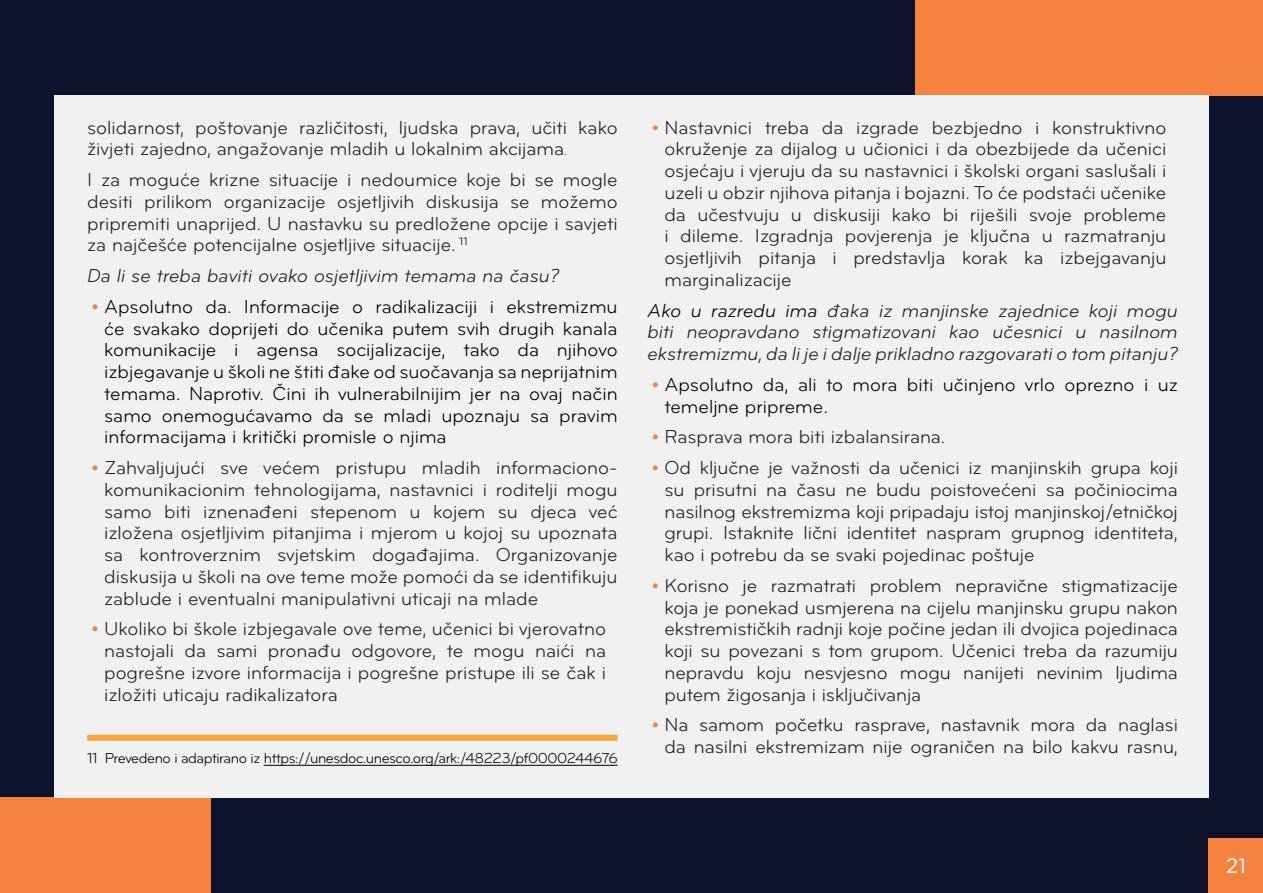
<style>
.page{position:relative;width:1263px;height:893px;background:#0f122d}
.page>*{position:absolute;margin:0;border:0;box-sizing:border-box;transform-origin:0 0}
.t1{font:21px "Gotham";color:#fff}
.t2{font:19.5px/21.8px "Bryant Pro";letter-spacing:-.005em;color:#231f20;text-align:justify}
.t3{font:19.5px/21.8px "Bryant Pro";color:#000;text-align:justify}
.t4{font:italic 19.5px/21.8px "Bryant Pro";color:#231f20;text-align:justify}
.t5{font:15px "Bryant Pro";letter-spacing:-.03em;color:#000}
.s1{font-weight:700;color:#f5823e}
.s2{color:#000}
</style>
<div class="page">
<div style="left:0;top:797px;width:211px;height:96px;background:#f5823e"></div>
<div style="left:915px;top:0;width:348px;height:95px;background:#f5823e"></div>
<div style="left:54px;top:95px;width:1155px;height:702px;background:#f1f1f1"></div>
<div style="left:87px;top:735px;width:531px;height:6px;background:#faa53e"></div>
<hr style="left:264px;top:765px;width:354px;height:1px;background:#000">
<div style="left:1209px;top:839px;width:54px;height:54px;background:#f5823e"></div>
<p class="t2" style="left:87px;top:117px;width:532px">solidarnost, poštovanje različitosti, ljudska prava, učiti kako živjeti zajedno, angažovanje mladih u lokalnim akcijama.</p>
<p class="t2" style="left:87px;top:169px;width:532px">I za moguće krizne situacije i nedoumice koje bi se mogle desiti prilikom organizacije osjetljivih diskusija se možemo pripremiti unaprijed. U nastavku su predložene opcije i savjeti za najčešće potencijalne osjetljive situacije. <sup>11</sup></p>
<p class="t4" style="left:87px;top:265px;width:474px">Da li se treba baviti ovako osjetljivim temama na času?</p>
<p class="t3" style="left:104px;top:296px;width:515px;text-indent:-13px"><span class="s1">•</span> Apsolutno da. Informacije o radikalizaciji i ekstremizmu će svakako doprijeti do učenika putem svih drugih kanala komunikacije i agensa socijalizacije, tako da njihovo izbjegavanje u školi ne štiti đake od suočavanja sa neprijatnim temama. Naprotiv. Čini ih vulnerabilnijim jer na ovaj način samo onemogućavamo da se mladi upoznaju sa pravim informacijama i kritički promisle o njima</p>
<p class="t2" style="left:104px;top:457px;width:515px;text-indent:-13px"><span class="s1">•</span> Zahvaljujući sve većem pristupu mladih informaciono&shy;komunikacionim tehnologijama, nastavnici i roditelji mogu samo biti iznenađeni stepenom u kojem su djeca već izložena osjetljivim pitanjima i mjerom u kojoj su upoznata sa kontroverznim svjetskim događajima. Organizovanje diskusija u školi na ove teme može pomoći da se identifikuju zablude i eventualni manipulativni uticaji na mlade</p>
<p class="t2" style="left:104px;top:619px;width:503px;text-indent:-13px"><span class="s1">•</span> Ukoliko bi škole izbjegavale ove teme, učenici bi vjerovatno nastojali da sami pronađu odgovore, te mogu naići na pogrešne izvore informacija i pogrešne pristupe ili se čak i izložiti uticaju radikalizatora</p>
<p class="t5" style="left:87px;top:750px;width:532px">11 Prevedeno i adaptirano iz https://unesdoc.unesco.org/ark:/48223/pf0000244676</p>
<p class="t2" style="left:664px;top:117px;width:503px;text-indent:-13px"><span class="s1">•</span> Nastavnici treba da izgrade bezbjedno i konstruktivno okruženje za dijalog u učionici i da obezbijede da učenici osjećaju i vjeruju da su nastavnici i školski organi saslušali i uzeli u obzir njihova pitanja i bojazni. To će podstaći učenike da učestvuju u diskusiji kako bi riješili svoje probleme i dileme. Izgradnja povjerenja je ključna u razmatranju osjetljivih pitanja i predstavlja korak ka izbejgavanju marginalizacije</p>
<p class="t4" style="left:647px;top:300px;width:532px"><span class="s2">Ako u razredu ima</span> đaka iz manjinske zajednice koji mogu biti neopravdano stigmatizovani kao učesnici u nasilnom ekstremizmu, da li je i dalje prikladno razgovarati o tom pitanju?</p>
<p class="t3" style="left:664px;top:374px;width:515px;text-indent:-13px"><span class="s1">•</span> Apsolutno da, ali to mora biti učinjeno vrlo oprezno i uz temeljne pripreme.</p>
<p class="t2" style="left:652px;top:427px;width:295px"><span class="s1">•</span> Rasprava mora biti izbalansirana.</p>
<p class="t2" style="left:664px;top:457px;width:515px;text-indent:-13px"><span class="s1">•</span> Od ključne je važnosti da učenici iz manjinskih grupa koji su prisutni na času ne budu poistovećeni sa počiniocima nasilnog ekstremizma koji pripadaju istoj manjinskoj/etničkoj grupi. Istaknite lični identitet naspram grupnog identiteta, kao i potrebu da se svaki pojedinac poštuje</p>
<p class="t2" style="left:664px;top:575px;width:515px;text-indent:-13px"><span class="s1">•</span> Korisno je razmatrati problem nepravične stigmatizacije koja je ponekad usmjerena na cijelu manjinsku grupu nakon ekstremističkih radnji koje počine jedan ili dvojica pojedinaca koji su povezani s tom grupom. Učenici treba da razumiju nepravdu koju nesvjesno mogu nanijeti nevinim ljudima putem žigosanja i isključivanja</p>
<p class="t2" style="left:652px;top:714px;width:528px;text-align:right"><span class="s1">•</span> Na samom početku rasprave, nastavnik mora da naglasi da nasilni ekstremizam nije ograničen na bilo kakvu rasnu,</p>
<p class="t1" style="left:1226px;top:852px;width:22px">21</p>
</div>
